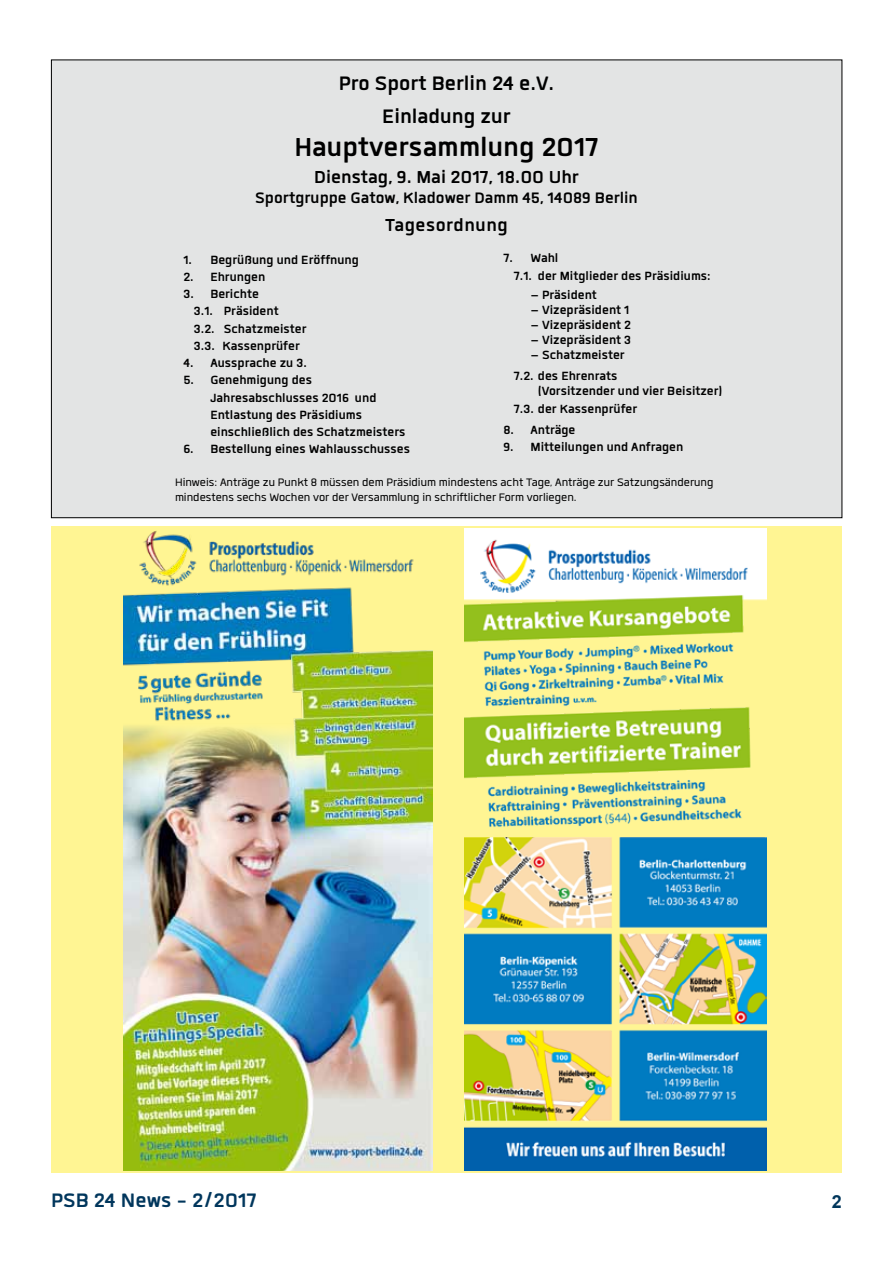
<style>
.page{position:relative;width:893px;height:1263px;background:#fff}
.page>*{position:absolute;margin:0;border:0;box-sizing:border-box;transform-origin:0 0}
.t1{font:700 36px "Quan";color:#000}
.t2{font:700 27px/32.4px "Quan";color:#000;text-align:center}
.t3{font:700 27px "Quan";color:#00365c}
.t4{font:700 24px "Quan";color:#000}
.t5{font:700 24px "Quan";letter-spacing:.02em;color:#000}
.t6{font:700 21px "Quan";color:#000}
.t7{font:700 18px "Arial";color:#00365b}
.t8{font:700 16.5px/17.2px "Quan";color:#000}
.t9{font:15px/15.6px "Quan";color:#000}
</style>
<div class="page">
<div style="left:51px;top:527px;width:791px;height:646px;background:#fff593"></div>
<div style="left:51px;top:60px;width:791px;height:458px;background:#e3e4e4"></div>
<img style="left:124px;top:531px;width:308px;height:639px">
<img style="left:464px;top:528px;width:303px;height:642px">
<h2 class="t2" style="left:339px;top:67px;width:217px">Pro Sport Berlin 24 e.V.<br>Einladung zur</h2>
<h1 class="t1" style="left:294px;top:129px;width:306px">Hauptversammlung 2017</h1>
<h3 class="t4" style="left:314px;top:166px;width:266px">Dienstag, 9. Mai 2017, 18.00 Uhr</h3>
<p class="t6" style="left:255px;top:187px;width:384px">Sportgruppe Gatow, Kladower Damm 45, 14089 Berlin</p>
<h3 class="t5" style="left:385px;top:213px;width:124px">Tagesordnung</h3>
<p class="t8" style="left:183px;top:251px;width:177px">1. Begrüßung und Eröffnung</p>
<p class="t8" style="left:183px;top:268px;width:84px">2. Ehrungen</p>
<p class="t8" style="left:194px;top:285px;width:114px;text-indent:-10px">3. Berichte<br>3.1. Präsident<br>3.2. Schatzmeister<br>3.3. Kassenprüfer</p>
<p class="t8" style="left:183px;top:354px;width:125px">4. Aussprache zu 3.</p>
<p class="t8" style="left:210px;top:371px;width:197px;text-indent:-27px">5. Genehmigung des<br>Jahresabschlusses 2016 und<br>Entlastung des Präsidiums einschließlich des Schatzmeisters</p>
<p class="t8" style="left:183px;top:440px;width:228px">6. Bestellung eines Wahlausschusses</p>
<p class="t8" style="left:514px;top:249px;width:198px;text-indent:-10px">7. Wahl<br>7.1. der Mitglieder des Präsidiums:</p>
<p class="t8" style="left:530px;top:286px;width:68px">– Präsident</p>
<p class="t8" style="left:530px;top:301px;width:101px">– Vizepräsident 1</p>
<p class="t8" style="left:530px;top:316px;width:102px">– Vizepräsident 2</p>
<p class="t8" style="left:530px;top:331px;width:102px">– Vizepräsident 3</p>
<p class="t8" style="left:514px;top:344px;width:112px;line-height:21.5px;text-indent:16px">– Schatzmeister<br>7.2. des Ehrenrats</p>
<p class="t8" style="left:514px;top:382px;width:210px;text-indent:24px">(Vorsitzender und vier Beisitzer)<br>7.3. der Kassenprüfer</p>
<p class="t8" style="left:503px;top:421px;width:74px">8. Anträge</p>
<p class="t8" style="left:503px;top:438px;width:181px">9. Mitteilungen und Anfragen</p>
<p class="t9" style="left:175px;top:474px;width:540px">Hinweis: Anträge zu Punkt 8 müssen dem Präsidium mindestens acht Tage, Anträge zur Satzungsänderung mindestens sechs Wochen vor der Versammlung in schriftlicher Form vorliegen.</p>
<h2 class="t3" style="left:51px;top:1187px;width:207px">PSB 24 News - 2/2017</h2>
<p class="t7" style="left:832px;top:1189px;width:12px">2</p>
</div>
